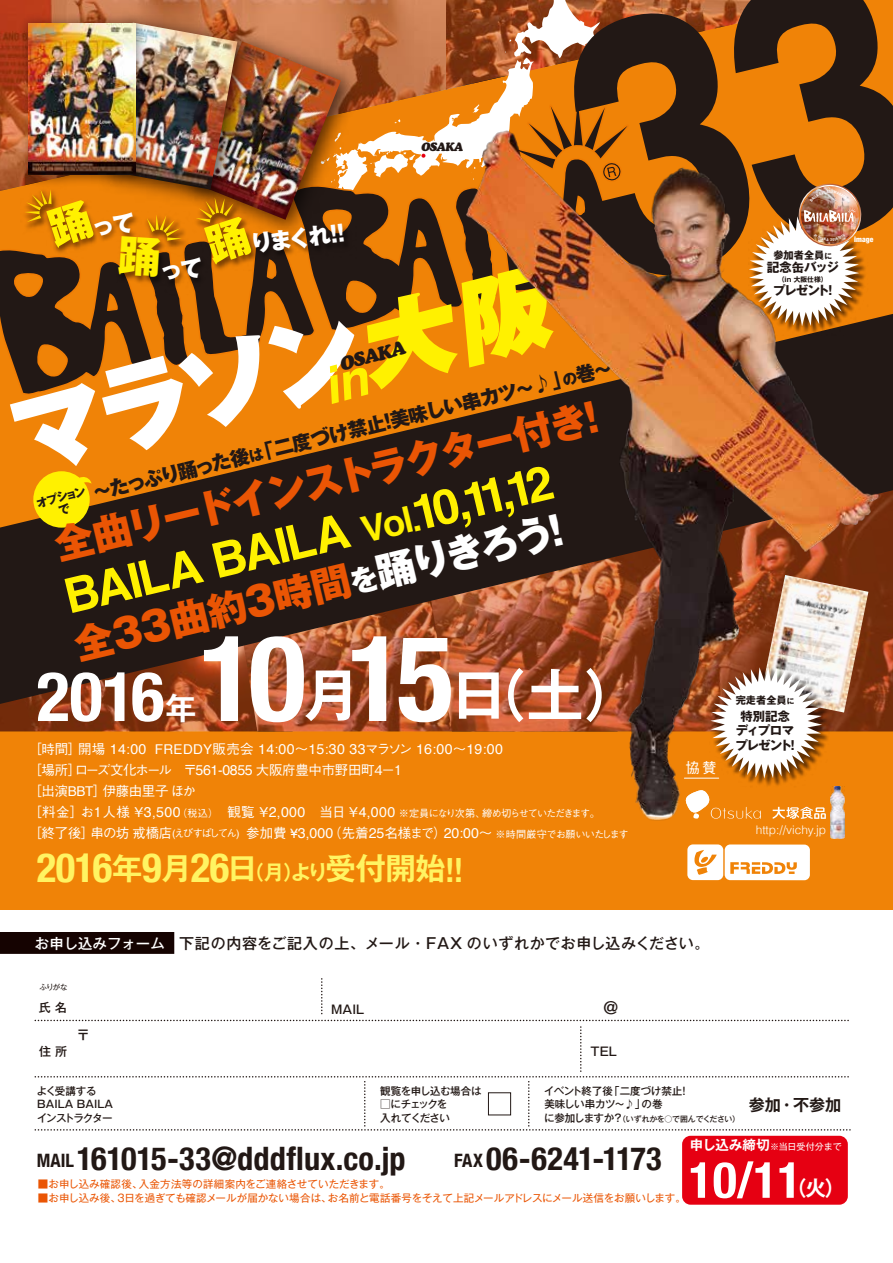
<style>
.page{position:relative;width:893px;height:1263px;background:#fff}
.page>*{position:absolute;margin:0;border:0;box-sizing:border-box;transform-origin:0 0}
.t1{font:900 97.5px "Gothic MB101 Pro";color:#fff}
.t2{font:700 condensed 68.7px "Helvetica Neue";color:#fff}
.t3{font:700 56.85px "Gothic MB101 Pr 5 De";color:#fff}
.t4{font:700 condensed 50.1px "Helvetica Neue";color:#fff}
.t5{font:700 48.45px "Helvetica";color:#fff100}
.t6{font:800 39.3px "Gothic MB101 Pro";color:#ea5504}
.t7{font:700 condensed 32.25px "Helvetica Neue";letter-spacing:.005em;color:#221815}
.t8{font:700 30.45px "Gothic MB101 Pr 5 De";color:#fff462}
.t9{font:800 22.35px "Gothic MB101 Pr 5";color:#fff}
.t10{font:700 21px "Gothic MB101 Pr 5 De";color:#fff}
.t11{font:800 19.5px "Gothic MB101 Pro";color:#221815}
.t12{font:italic 19.05px "Cooper Black Std";color:#221815}
.t13{font:700 16.05px "Gothic MB101 Pr 5 De";color:#221815}
.t14{font:500 16.05px "Gothic MB101 Pr 5";color:#221815}
.t15{font:500 15px "Gothic MB101 Pro";letter-spacing:.045em;color:#221815}
.t16{font:14.25px "Gothic MB101 Pro";color:#fff}
.t17{font:14.1px "Helvetica";letter-spacing:.025em;color:#fff}
.t18{font:500 13.5px/21px "Gothic BBB Pr 5";letter-spacing:-.03em;color:#fff}
.t19{font:500 13.5px "Gothic MB101 Pr 5";color:#221815}
.t20{font:700 12.45px "Gothic MB101 Pr 5";letter-spacing:-.07em;color:#221815}
.t21{font:700 12.45px/15.5px "Gothic MB101 Pr 5";letter-spacing:-.095em;color:#221815}
.t22{font:700 12.3px "Gothic MB101 Pr 5";color:#221815}
.t23{font:500 12px "Gothic MB101 Pr 5";color:#221815}
.t24{font:italic 12px "Cooper Black Std";letter-spacing:-.05em;color:#221815}
.t25{font:300 11.85px "Helvetica";letter-spacing:-.005em;color:#fff}
.t26{font:700 11.55px/12.8px "Gothic MB101 Pro";color:#221815;text-align:center}
.t27{font:10.5px "Gothic MB101 Pr 5";color:#ea5504}
.t28{font:500 10.5px/13.5px "Gothic MB101 Pr 5";letter-spacing:-.035em;color:#221815}
.t29{font:500 10.5px/13.5px "Gothic MB101 Pr 5";letter-spacing:-.015em;color:#221815}
.t30{font:500 10.5px/13.5px "Gothic MB101 Pr 5";letter-spacing:-.09em;color:#221815}
.t31{font:500 10.2px "Gothic BBB Pr 5";letter-spacing:-.105em;color:#fff}
.t32{font:700 10.2px "Gothic MB101 Pr 5";color:#221815}
.t33{font:9px "Gothic MB101 Pr 5";letter-spacing:-.015em;color:#fff}
.t34{font:500 7.8px "Gothic MB101 Pr 5";letter-spacing:-.015em;color:#221815}
.t35{font:900 condensed 7.5px "Helvetica Neue";color:#fff}
.t36{font:7.5px "Gothic MB101 Pr 5";color:#221815}
.t37{font:700 6.75px "Gothic MB101 Pr 5";color:#221815}
.s1{font-size:14.7px}
.s2{font-family:"Koz Go Pr 6 N";font-weight:400}
.s3{font-size:36.3px}
.s4{font-size:29.4px;color:#fff}
.s5{color:#fff}
.s6{font-family:"Helvetica Neue";font-stretch:condensed;font-size:119.55px}
.s7{font-family:"Gothic MB101 Pr 5 De";font-stretch:normal;font-size:31.2px}
.s8{font-family:"Gothic BBB Pr 5";font-weight:500;font-size:13.5px}
.s9{font-size:13.5px}
.s10{font-family:"Helvetica";font-weight:400;font-size:14.1px}
.s11{font-family:"Helvetica";font-weight:400}
.s12{font-family:"Helvetica";font-weight:400;font-size:13.5px}
.s13{font-family:"Helvetica";font-weight:400;font-size:10.5px}
.s14{font-size:10.5px}
.s15{font-size:10.2px}
.s16{font-family:"Helvetica Neue";font-stretch:condensed;font-size:40.65px}
.s17{font-size:20.25px}
.s18{font-size:7.65px}
.s19{font-size:14.4px;color:#fff}
.s20{font-size:18.45px}
.s21{font-family:"Gothic MB101 Pr 5 De";font-weight:700;font-size:13.5px}
</style>
<div class="page">
<div style="left:0;top:0;width:893px;height:910px;background:#f08307"></div>
<svg style="left:0;top:704px;width:388px;height:27px;background:#97411d"></svg>
<svg style="left:0;top:434px;width:388px;height:270px;fill:#221815"></svg>
<div style="left:33px;top:471px;width:57px;height:57px;background:#fff100;border-radius:50%"></div>
<svg style="left:35px;top:725px;width:353px;height:7px;background:#a94e22"></svg>
<svg style="left:77px;top:476px;width:14px;height:16px"></svg>
<img style="left:388px;top:291px;width:505px;height:548px">
<div style="left:0;top:932px;width:174px;height:22px;background:#150301"></div>
<svg style="left:35px;top:979px;width:814px;height:42px"></svg>
<svg style="left:35px;top:1027px;width:816px;height:103px"></svg>
<div style="left:682px;top:1136px;width:166px;height:69px;background:#e60012;border-radius:9px"></div>
<div style="left:488px;top:1092px;width:23px;height:23px;border:1px solid #221815"></div>
<hr style="left:684px;top:778px;width:35px;height:1px;background:#fff">
<svg style="left:687px;top:844px;width:123px;height:36px;background:#fce7d0"></svg>
<img style="left:830px;top:786px;width:14px;height:52px">
<svg style="left:685px;top:790px;width:76px;height:29px"></svg>
<svg style="left:773px;top:807px;width:53px;height:12px"></svg>
<svg style="left:647px;top:0;width:219px;height:291px"></svg>
<img style="left:749px;top:184px;width:114px;height:142px">
<img style="left:0;top:0;width:647px;height:397px">
<p class="t24" style="left:421px;top:139px;width:44px">OSAKA</p>
<h3 class="t9" style="left:248px;top:225px;width:96px;rotate:-7deg">りまくれ!!</h3>
<h1 class="t1" style="left:-9px;top:359px;width:362px;rotate:-15deg">マラソン<sub>in</sub></h1>
<h3 class="t12" style="left:337px;top:353px;width:69px;rotate:-15deg">OSAKA</h3>
<h3 class="t11" style="left:89px;top:479px;width:536px;rotate:-14deg">～たっぷり踊った後<span class="s1">は</span>「二度づけ禁止！美味しい串カツ～<span class="s2">♪</span>」<span class="s1">の</span>巻～</h3>
<h3 class="t6" style="left:48px;top:511px;width:572px;rotate:-13deg">全曲リードインストラクター付き！</h3>
<h3 class="t5" style="left:56px;top:557px;width:503px;rotate:-13deg">BAILA BAILA <span class="s3">Vol.</span>10,11,12</h3>
<p class="t26" style="left:35px;top:496px;width:52px;rotate:-15deg">オプションで</p>
<h3 class="t6" style="left:68px;top:612px;width:516px;rotate:-13deg">全33曲約3時間<span class="s4">を</span><span class="s5">踊りきろう！</span></h3>
<h3 class="t3" style="left:199px;top:648px;width:442px"><span class="s6">10</span>月<span class="s6">15</span>日（土）</h3>
<h2 class="t2" style="left:37px;top:639px;width:161px">2016<span class="s7">年</span></h2>
<p class="t17" style="left:28px;top:738px;width:476px"><span class="s8">［時間］開場</span> 14<span class="s9">:</span>00 <span class="s9">FREDDY</span><span class="s8">販売会</span> 14<span class="s9">:</span>00<span class="s8">～</span>15<span class="s9">:</span>30 33<span class="s8">マラソン</span> 16<span class="s9">:</span>00<span class="s8">～</span>19<span class="s9">:</span>00</p>
<p class="t18" style="left:28px;top:759px;width:378px">［場所］ローズ文化ホール　〒<span class="s10">561</span><span class="s11">-</span><span class="s10">0855</span> 大阪府豊中市野田町４－１［出演<span class="s11">BBT</span>］伊藤由里子ほか</p>
<p class="t31" style="left:28px;top:805px;width:573px"><span class="s9">［料金］お１人様￥</span><span class="s10">3</span><span class="s12">,</span><span class="s10">500</span>（税込）<span class="s9">　観覧￥</span><span class="s10">2</span><span class="s12">,</span><span class="s10">000</span><span class="s9">　当日￥</span><span class="s10">4</span><span class="s12">,</span><span class="s10">000</span> ※定員になり次第、締め切らせていただきます。</p>
<p class="t18" style="left:28px;top:822px;width:602px">［終了後］串の坊戒橋店<span class="s13">(</span><span class="s14">えびすばしてん</span><span class="s13">)</span> 参加費 <span class="s11">¥</span><span class="s10">3</span><span class="s11">,</span><span class="s10">000</span>（先着<span class="s10">25</span>名様まで）<span class="s10">20</span><span class="s11">:</span><span class="s10">00</span>～ <span class="s15">※時間厳守でお願いいたします</span></p>
<h3 class="t8" style="left:37px;top:843px;width:428px"><span class="s16">2016</span>年<span class="s16">9</span>月<span class="s16">26</span>日<span class="s17">（月）より</span>受付開始!!</h3>
<p class="t32" style="left:773px;top:247px;width:60px">参加者全員<span class="s18">に</span></p>
<p class="t20" style="left:767px;top:257px;width:74px">記念缶バッジ</p>
<p class="t37" style="left:778px;top:274px;width:51px">（in 大阪仕様）</p>
<p class="t20" style="left:773px;top:280px;width:65px">プレゼント！</p>
<p class="t35" style="left:854px;top:233px;width:21px">image</p>
<p class="t16" style="left:686px;top:756px;width:32px">協賛</p>
<p class="t32" style="left:736px;top:691px;width:60px">完走者全員<span class="s18">に</span></p>
<p class="t22" style="left:740px;top:706px;width:51px">特別記念</p>
<p class="t21" style="left:736px;top:721px;width:65px">ディプロマプレゼント！</p>
<p class="t25" style="left:756px;top:819px;width:72px">http://vichy.jp</p>
<p class="t15" style="left:35px;top:931px;width:676px"><span class="s19">お申し込みフォーム</span> 下記の内容をご記入の上、メール・FAX のいずれかでお申し込みください。</p>
<p class="t36" style="left:40px;top:981px;width:30px">ふりがな</p>
<p class="t23" style="left:39px;top:997px;width:29px">氏 名</p>
<p class="t23" style="left:331px;top:999px;width:35px">MAIL</p>
<p class="t14" style="left:603px;top:994px;width:18px">＠</p>
<p class="t23" style="left:39px;top:1041px;width:29px">住 所</p>
<p class="t23" style="left:591px;top:1041px;width:28px">TEL</p>
<p class="t19" style="left:77px;top:1023px;width:15px">〒</p>
<p class="t29" style="left:37px;top:1083px;width:78px">よく受講する<br>BAILA BAILAインストラクター</p>
<p class="t28" style="left:380px;top:1083px;width:103px">観覧を申し込む場合は</p>
<p class="t30" style="left:380px;top:1097px;width:71px">□にチェックを入れてください</p>
<p class="t28" style="left:544px;top:1083px;width:147px">イベント終了後「二度づけ禁止！美味しい串カツ～<span class="s2">♪</span>」の巻</p>
<p class="t34" style="left:544px;top:1112px;width:197px"><span class="s14">に参加しますか？</span>（いずれかを○で囲んでください）</p>
<p class="t13" style="left:749px;top:1092px;width:94px">参加・不参加</p>
<h3 class="t7" style="left:37px;top:1132px;width:370px"><span class="s20">MAIL</span>161015-33@dddflux.co.jp</h3>
<h3 class="t7" style="left:454px;top:1132px;width:209px"><span class="s20">FAX</span> 06-6241-1173</h3>
<p class="t27" style="left:38px;top:1175px;width:354px">■お申し込み確認後、入金方法等の詳細案内をご連絡させていただきます。</p>
<p class="t27" style="left:38px;top:1190px;width:650px">■お申し込み後、３日を過ぎても確認メールが届かない場合は、お名前と電話番号をそえて上記メールアドレスにメール送信をお願いします。</p>
<p class="t33" style="left:690px;top:1139px;width:153px"><span class="s21">申し込み締切</span>※当日受付分まで</p>
<h3 class="t4" style="left:689px;top:1138px;width:114px">10/11</h3>
<h3 class="t10" style="left:786px;top:1171px;width:61px">（火）</h3>
</div>
